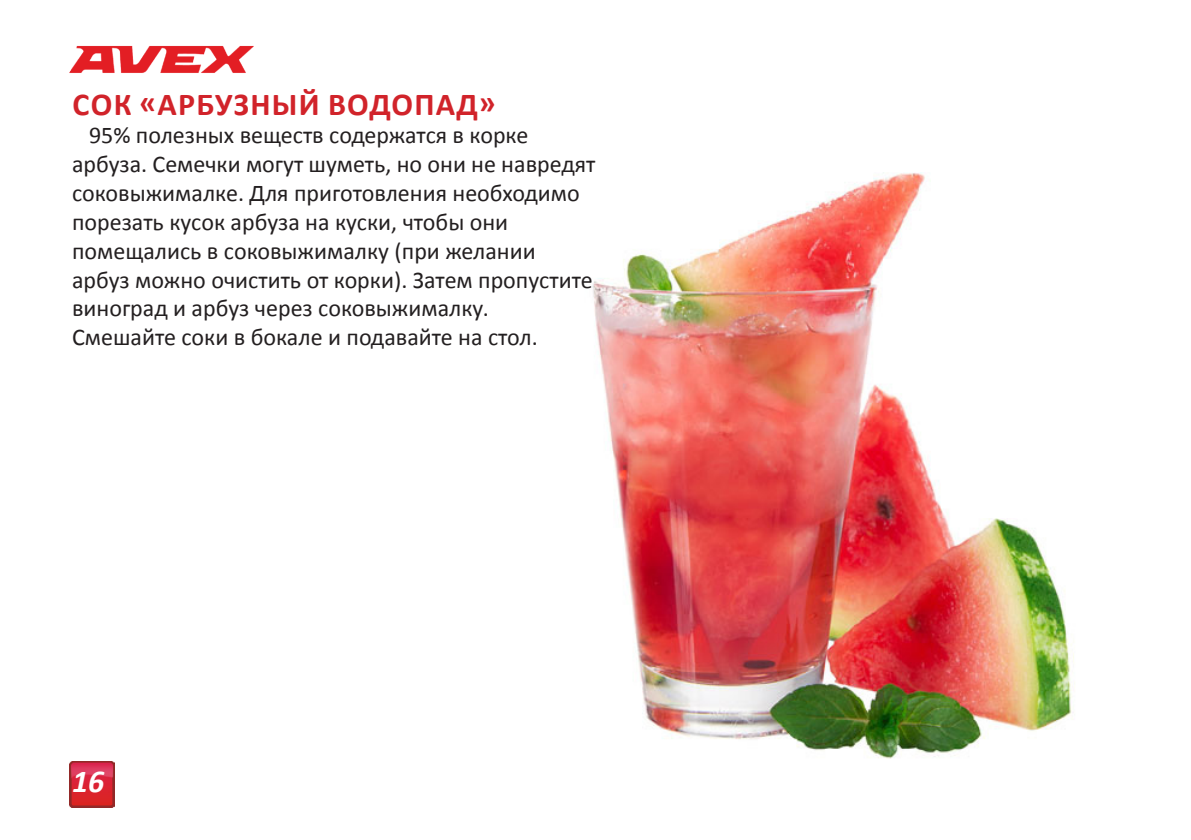
<style>
.page{position:relative;width:1191px;height:840px;background:#fff}
.page>*{position:absolute;margin:0;border:0;box-sizing:border-box;transform-origin:0 0}
.t1{font:700 32px "Calibri";letter-spacing:.04em;color:#d1232a}
.t2{font:italic 700 32px "Calibri";color:#fff}
.t3{font:24px/28.8px "Calibri";color:#231f20}
</style>
<div class="page">
<img style="left:592px;top:172px;width:482px;height:587px">
<img style="left:69px;top:761px;width:45px;height:46px">
<img style="left:69px;top:45px;width:185px;height:28px">
<p class="t1" style="left:73px;top:83px;width:425px">СОК «АРБУЗНЫЙ ВОДОПАД»</p>
<p class="t3" style="left:72px;top:121px;width:525px;text-indent:17px">95% полезных веществ содержатся в корке арбуза. Семечки могут шуметь, но они не навредят соковыжималке. Для приготовления необходимо порезать кусок арбуза на куски, чтобы они помещались в соковыжималку (при желании арбуз можно очистить от корки). Затем пропустите виноград и арбуз через соковыжималку.<br>Смешайте соки в бокале и подавайте на стол.</p>
<p class="t2" style="left:72px;top:760px;width:34px">16</p>
</div>
